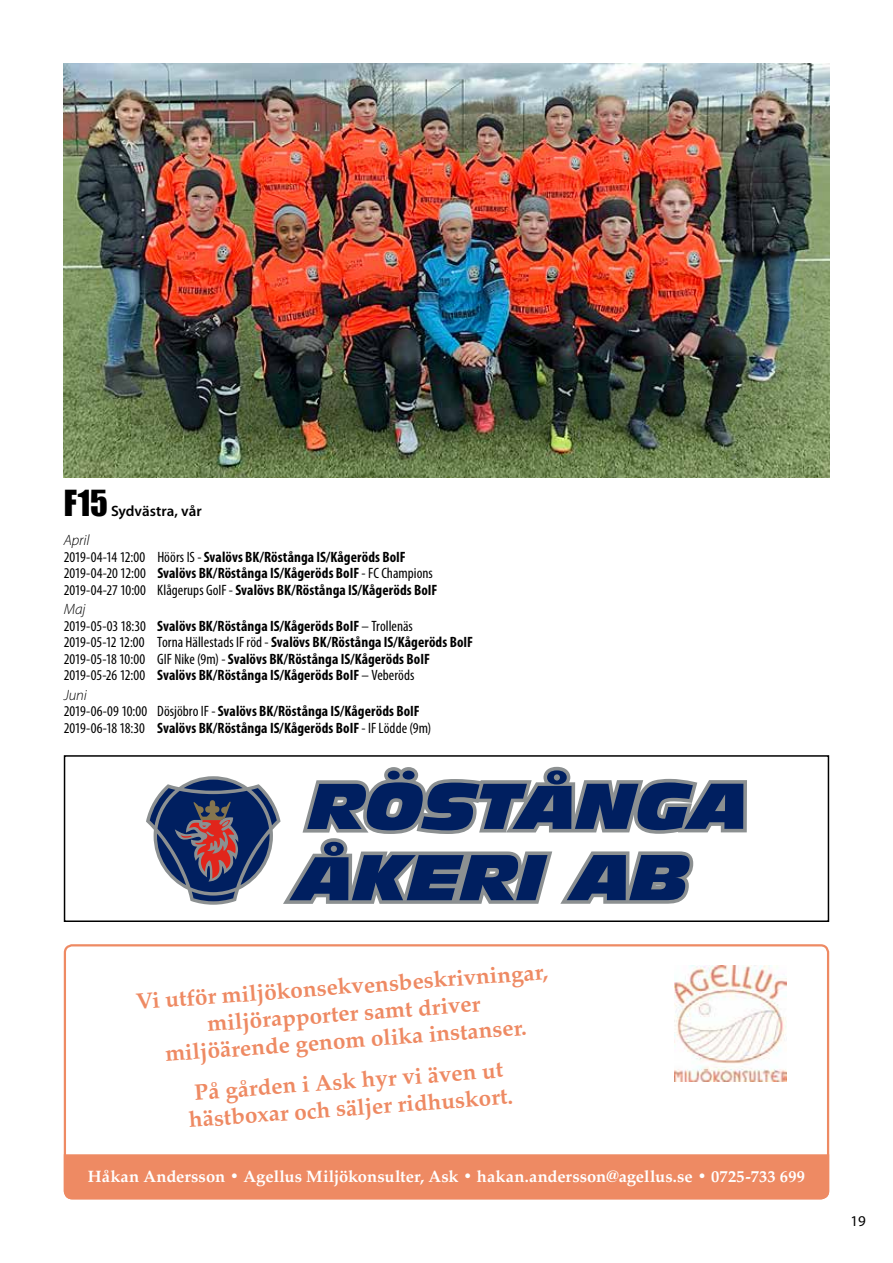
<style>
.page{position:relative;width:893px;height:1263px;background:#fff}
.page>*{position:absolute;margin:0;border:0;box-sizing:border-box;transform-origin:0 0}
.t1{font:700 22.5px/27px "Palatino";color:#ee8a63;text-align:center}
.t2{font:700 16.5px "Palatino";letter-spacing:.005em;color:#fff}
.t3{font:700 condensed 15px/16.5px "Myriad Pro";letter-spacing:.005em;color:#000}
.t4{font:600 15px/29.2px "Myriad Pro";color:#000}
.t5{font:15px "Myriad Pro";color:#000}
.s1{font-family:"Impact";font-weight:400;font-size:33px}
.s2{font-weight:300;font-style:italic}
.s3{font-weight:400}
.s4{font-weight:300;font-style:italic;font-stretch:normal}
</style>
<div class="page">
<img style="left:64px;top:64px;width:765px;height:413px">
<div style="left:64px;top:1154px;width:765px;height:45px;background:#ee8a63"></div>
<img style="left:674px;top:965px;width:113px;height:117px">
<div style="left:64px;top:944px;width:765px;height:255px;border:2px solid #ee8a63;border-radius:7px"></div>
<svg style="left:146px;top:767px;width:601px;height:138px"></svg>
<div style="left:64px;top:755px;width:765px;height:167px;border:2px solid #000"></div>
<p class="t4" style="left:64px;top:496px;width:139px"><span class="s1">F15</span> Sydvästra, vår<br><span class="s2">April</span></p>
<p class="t3" style="left:64px;top:548px;width:375px"><span class="s3">2019-04-14 12:00 Höörs IS -</span> Svalövs BK/Röstånga IS/Kågeröds BoIF<br><span class="s3">2019-04-20 12:00</span> Svalövs BK/Röstånga IS/Kågeröds BoIF <span class="s3">- FC Champions<br>2019-04-27 10:00 Klågerups GoIF -</span> Svalövs BK/Röstånga IS/Kågeröds BoIF</p>
<p class="t3" style="left:64px;top:601px;width:411px"><span class="s4">Maj<br></span><span class="s3">2019-05-03 18:30</span> Svalövs BK/Röstånga IS/Kågeröds BoIF <span class="s3">– Trollenäs<br>2019-05-12 12:00 Torna Hällestads IF röd -</span> Svalövs BK/Röstånga IS/Kågeröds BoIF <span class="s3">2019-05-18 10:00 GIF Nike (9m) -</span> Svalövs BK/Röstånga IS/Kågeröds BoIF <span class="s3">2019-05-26 12:00</span> Svalövs BK/Röstånga IS/Kågeröds BoIF <span class="s3">– Veberöds</span></p>
<p class="t3" style="left:64px;top:686px;width:369px"><span class="s4">Juni<br></span><span class="s3">2019-06-09 10:00 Dösjöbro IF -</span> Svalövs BK/Röstånga IS/Kågeröds BoIF<br><span class="s3">2019-06-18 18:30</span> Svalövs BK/Röstånga IS/Kågeröds BoIF <span class="s3">- IF Lödde (9m)</span></p>
<h1 class="t1" style="left:135px;top:987px;width:414px;rotate:-4deg">Vi utför miljökonsekvensbeskrivningar, miljörapporter samt driver<br>miljöärende genom olika instanser.</h1>
<h1 class="t1" style="left:186px;top:1078px;width:326px;rotate:-4deg">På gården i Ask hyr vi även ut hästboxar och säljer ridhuskort.</h1>
<p class="t2" style="left:88px;top:1162px;width:719px">Håkan Andersson • Agellus Miljökonsulter, Ask • hakan.andersson@agellus.se • 0725-733 699</p>
<p class="t5" style="left:850px;top:1212px;width:17px">19</p>
</div>
